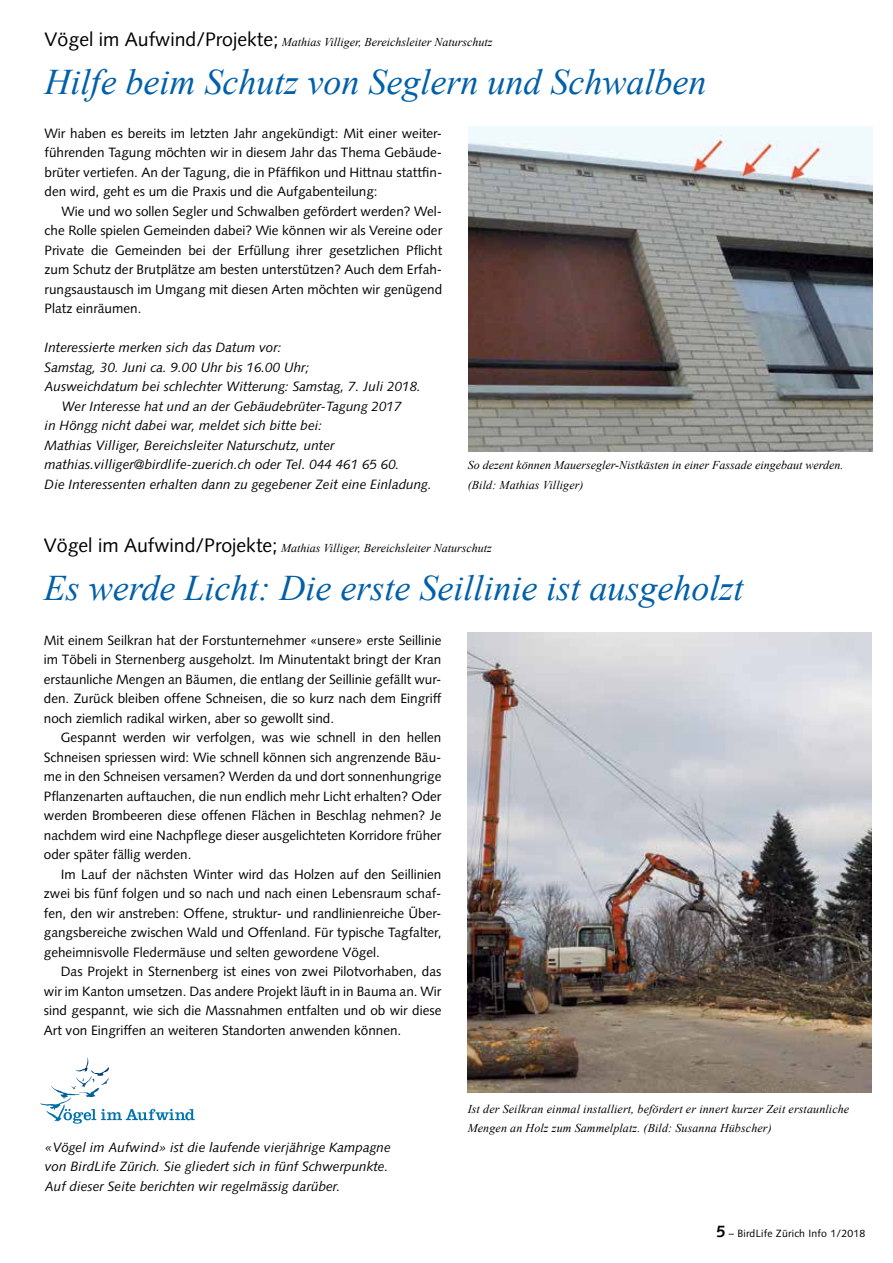
<style>
.page{position:relative;width:893px;height:1263px;background:#fff}
.page>*{position:absolute;margin:0;border:0;box-sizing:border-box;transform-origin:0 0}
.t1{font:italic 36px "Times New Roman";color:#0060a9}
.t2{font:13.5px/19.5px "Syntax";color:#000;text-align:justify}
.t3{font:italic 13.5px/19.5px "Syntax";color:#000}
.t4{font:italic 12px/19.5px "Times New Roman";color:#000}
.t5{font:10.5px "Syntax";letter-spacing:.02em;color:#000}
.s1{font-family:"Syntax";font-style:normal;font-size:19.5px}
.s2{font-weight:700;font-size:16.5px}
</style>
<div class="page">
<img style="left:469px;top:126px;width:404px;height:325px">
<svg style="left:75px;top:1057px;width:34px;height:30px"></svg>
<svg style="left:63px;top:1109px;width:132px;height:14px"></svg>
<img style="left:468px;top:632px;width:404px;height:461px">
<p class="t4" style="left:45px;top:32px;width:449px"><span class="s1">Vögel im Aufwind/Projekte;</span> Mathias Villiger, Bereichsleiter Naturschutz</p>
<h1 class="t1" style="left:45px;top:57px;width:663px">Hilfe beim Schutz von Seglern und Schwalben</h1>
<p class="t2" style="left:45px;top:123px;width:399px">Wir haben es bereits im letzten Jahr angekündigt: Mit einer weiter&shy;führenden Tagung möchten wir in diesem Jahr das Thema Gebäude&shy;brüter vertiefen. An der Tagung, die in Pfäffikon und Hittnau stattfin&shy;den wird, geht es um die Praxis und die Aufgabenteilung:</p>
<p class="t2" style="left:45px;top:201px;width:399px;text-indent:17px">Wie und wo sollen Segler und Schwalben gefördert werden? Wel&shy;che Rolle spielen Gemeinden dabei? Wie können wir als Vereine oder Private die Gemeinden bei der Erfüllung ihrer gesetzlichen Pflicht zum Schutz der Brutplätze am besten unterstützen? Auch dem Erfah&shy;rungsaustausch im Umgang mit diesen Arten möchten wir genügend Platz einräumen.</p>
<p class="t3" style="left:45px;top:338px;width:239px">Interessierte merken sich das Datum vor:</p>
<p class="t3" style="left:45px;top:357px;width:266px">Samstag, 30. Juni ca. 9.00 Uhr bis 16.00 Uhr;</p>
<p class="t3" style="left:45px;top:377px;width:378px">Ausweichdatum bei schlechter Witterung: Samstag, 7. Juli 2018.</p>
<p class="t3" style="left:62px;top:396px;width:341px">Wer Interesse hat und an der Gebäudebrüter-Tagung 2017</p>
<p class="t3" style="left:45px;top:416px;width:279px">in Höngg nicht dabei war, meldet sich bitte bei:</p>
<p class="t3" style="left:45px;top:435px;width:292px">Mathias Villiger, Bereichsleiter Naturschutz, unter</p>
<p class="t3" style="left:45px;top:455px;width:356px">mathias.villiger@birdlife-zuerich.ch oder Tel. 044 461 65 60.</p>
<p class="t3" style="left:45px;top:474px;width:389px">Die Interessenten erhalten dann zu gegebener Zeit eine Einladung.</p>
<p class="t4" style="left:468px;top:455px;width:377px">So dezent können Mauersegler-Nistkästen in einer Fassade eingebaut werden. (Bild: Mathias Villiger)</p>
<p class="t4" style="left:44px;top:538px;width:449px"><span class="s1">Vögel im Aufwind/Projekte;</span> Mathias Villiger, Bereichsleiter Naturschutz</p>
<h1 class="t1" style="left:44px;top:563px;width:701px">Es werde Licht: Die erste Seillinie ist ausgeholzt</h1>
<p class="t2" style="left:44px;top:630px;width:399px">Mit einem Seilkran hat der Forstunternehmer «unsere» erste Seillinie im Töbeli in Sternenberg ausgeholzt. Im Minutentakt bringt der Kran erstaunliche Mengen an Bäumen, die entlang der Seillinie gefällt wur&shy;den. Zurück bleiben offene Schneisen, die so kurz nach dem Eingriff noch ziemlich radikal wirken, aber so gewollt sind.</p>
<p class="t2" style="left:44px;top:728px;width:399px;text-indent:17px">Gespannt werden wir verfolgen, was wie schnell in den hellen Schneisen spriessen wird: Wie schnell können sich angrenzende Bäu&shy;me in den Schneisen versamen? Werden da und dort sonnenhungrige Pflanzenarten auftauchen, die nun endlich mehr Licht erhalten? Oder werden Brombeeren diese offenen Flächen in Beschlag nehmen? Je nachdem wird eine Nachpflege dieser ausgelichteten Korridore früher oder später fällig werden.</p>
<p class="t2" style="left:44px;top:864px;width:399px;text-indent:17px">Im Lauf der nächsten Winter wird das Holzen auf den Seillinien zwei bis fünf folgen und so nach und nach einen Lebensraum schaf&shy;fen, den wir anstreben: Offene, struktur- und randlinienreiche Über&shy;gangsbereiche zwischen Wald und Offenland. Für typische Tagfalter, geheimnisvolle Fledermäuse und selten gewordene Vögel.</p>
<p class="t2" style="left:44px;top:962px;width:399px;text-indent:17px">Das Projekt in Sternenberg ist eines von zwei Pilotvorhaben, das wir im Kanton umsetzen. Das andere Projekt läuft in in Bauma an. Wir sind gespannt, wie sich die Massnahmen entfalten und ob wir diese Art von Eingriffen an weiteren Standorten anwenden können.</p>
<p class="t3" style="left:45px;top:1137px;width:347px">«Vögel im Aufwind» ist die laufende vierjährige Kampagne von BirdLife Zürich. Sie gliedert sich in fünf Schwerpunkte.<br>Auf dieser Seite berichten wir regelmässig darüber.</p>
<p class="t4" style="left:468px;top:1099px;width:383px">Ist der Seilkran einmal installiert, befördert er innert kurzer Zeit erstaunliche<br>Mengen an Holz zum Sammelplatz. (Bild: Susanna Hübscher)</p>
<p class="t5" style="left:716px;top:1227px;width:150px"><span class="s2">5</span> – BirdLife Zürich Info 1/2018</p>
</div>
